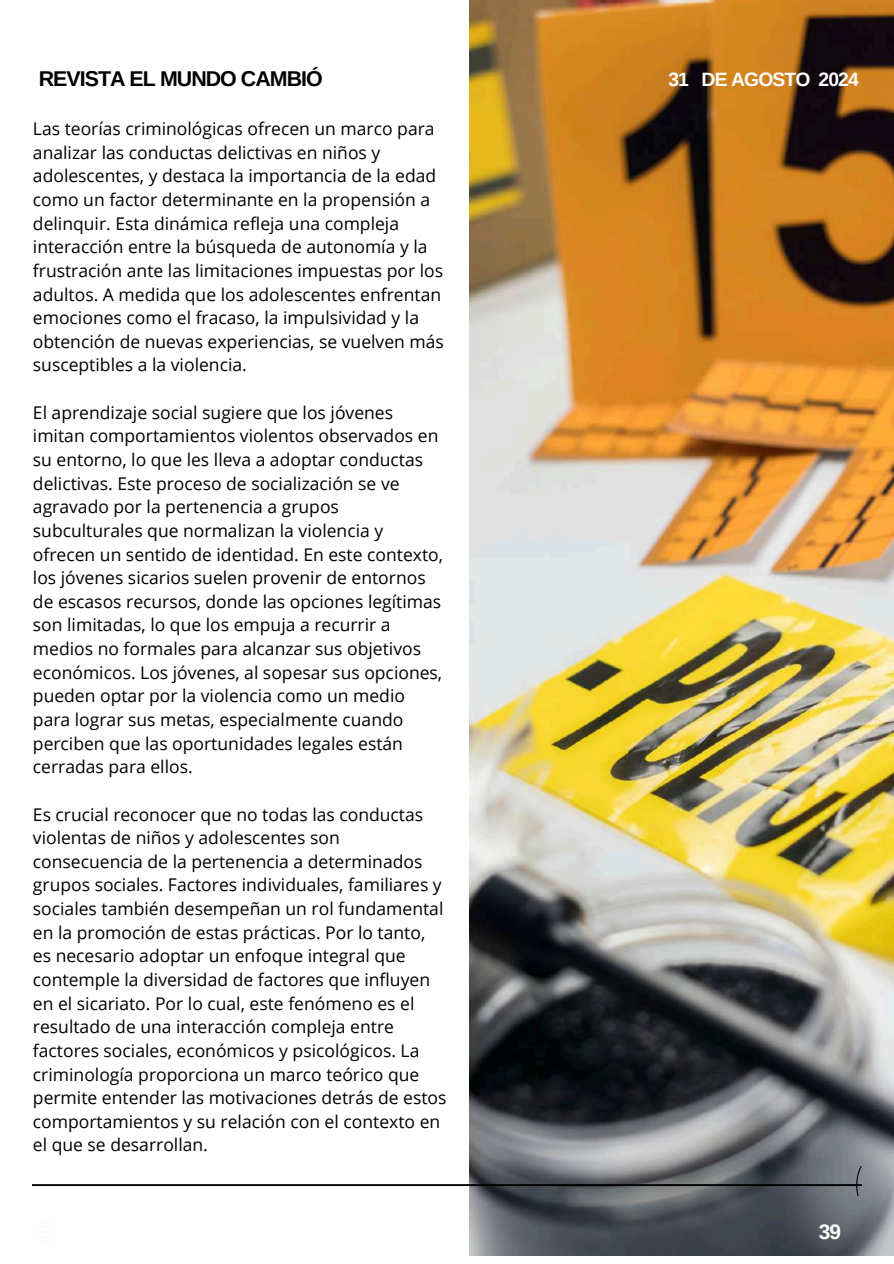
<style>
.page{position:relative;width:894px;height:1264px;background:#fff}
.page>*{position:absolute;margin:0;border:0;box-sizing:border-box;transform-origin:0 0}
.t1{font:700 21.45px "Arimo";letter-spacing:-.045em;color:#000001}
.t2{font:700 20.85px "Arimo";color:#fff}
.t3{font:700 19.2px "Arimo";letter-spacing:-.045em;color:#fff}
.t4{font:17.55px/23.7px "Open Sans";color:#000}
</style>
<div class="page">
<img style="left:470px;top:0;width:423px;height:1255px">
<svg style="left:33px;top:1166px;width:827px;height:29px"></svg>
<p class="t1" style="left:39px;top:67px;width:285px">REVISTA EL MUNDO CAMBIÓ</p>
<p class="t3" style="left:668px;top:69px;width:192px">31 DE AGOSTO 2024</p>
<p class="t4" style="left:33px;top:116px;width:412px">Las teorías criminológicas ofrecen un marco para analizar las conductas delictivas en niños y adolescentes, y destaca la importancia de la edad como un factor determinante en la propensión a delinquir. Esta dinámica refleja una compleja interacción entre la búsqueda de autonomía y la frustración ante las limitaciones impuestas por los adultos. A medida que los adolescentes enfrentan emociones como el fracaso, la impulsividad y la obtención de nuevas experiencias, se vuelven más susceptibles a la violencia.</p>
<p class="t4" style="left:33px;top:400px;width:411px">El aprendizaje social sugiere que los jóvenes imitan comportamientos violentos observados en su entorno, lo que les lleva a adoptar conductas delictivas. Este proceso de socialización se ve agravado por la pertenencia a grupos subculturales que normalizan la violencia y ofrecen un sentido de identidad. En este contexto, los jóvenes sicarios suelen provenir de entornos de escasos recursos, donde las opciones legítimas son limitadas, lo que los empuja a recurrir a medios no formales para alcanzar sus objetivos económicos. Los jóvenes, al sopesar sus opciones, pueden optar por la violencia como un medio para lograr sus metas, especialmente cuando perciben que las oportunidades legales están cerradas para ellos.</p>
<p class="t4" style="left:33px;top:801px;width:415px">Es crucial reconocer que no todas las conductas violentas de niños y adolescentes son consecuencia de la pertenencia a determinados grupos sociales. Factores individuales, familiares y sociales también desempeñan un rol fundamental en la promoción de estas prácticas. Por lo tanto, es necesario adoptar un enfoque integral que contemple la diversidad de factores que influyen en el sicariato. Por lo cual, este fenómeno es el resultado de una interacción compleja entre factores sociales, económicos y psicológicos. La criminología proporciona un marco teórico que permite entender las motivaciones detrás de estos comportamientos y su relación con el contexto en el que se desarrollan.</p>
<p class="t2" style="left:818px;top:1220px;width:24px">39</p>
</div>
